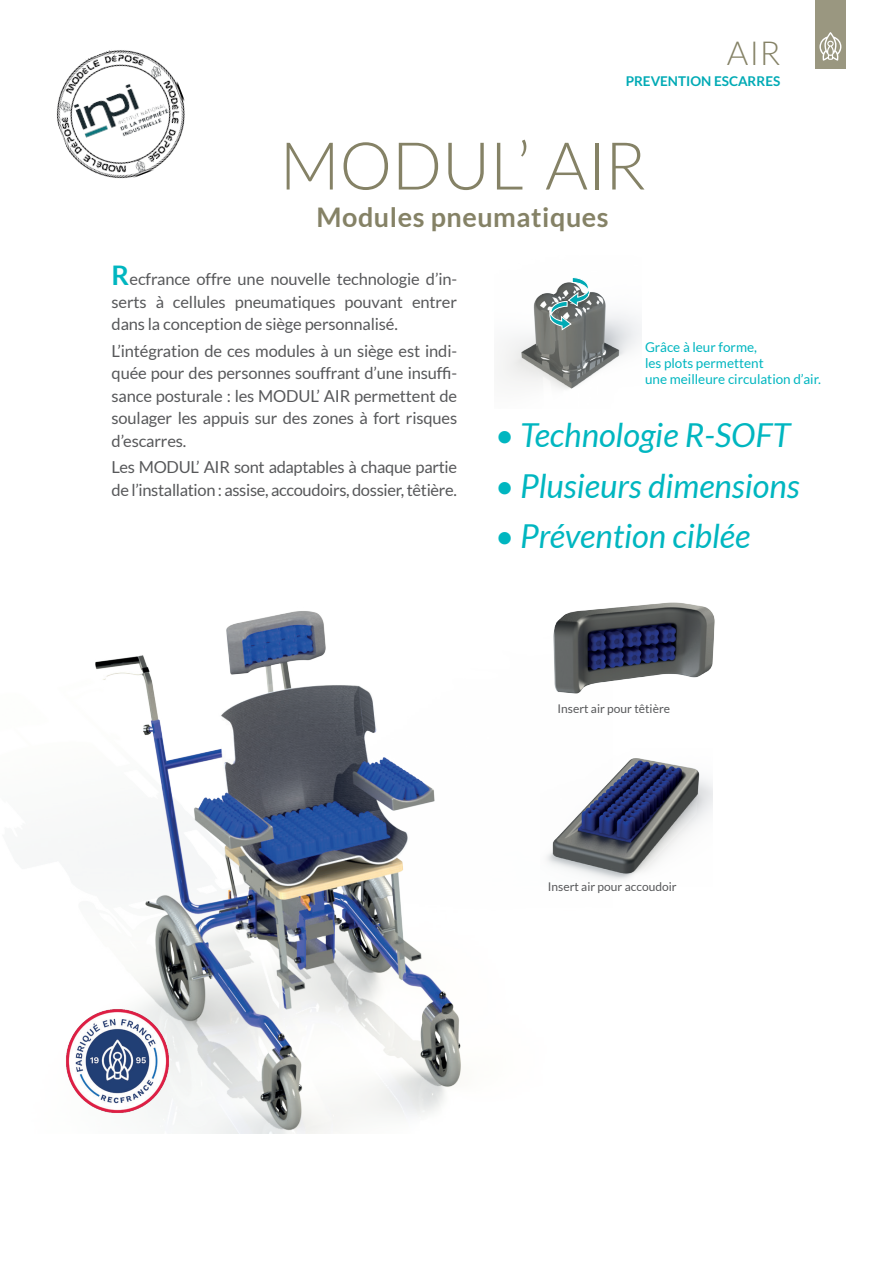
<style>
.page{position:relative;width:893px;height:1263px;background:#fff}
.page>*{position:absolute;margin:0;border:0;box-sizing:border-box;transform-origin:0 0}
.t1{font:300 66px "Lato";color:#858266}
.t2{font:italic 33px "Lato";color:#00b6c0}
.t3{font:300 33px "Lato";color:#858266}
.t4{font:700 27px "Lato";letter-spacing:.02em;color:#858266}
.t5{font:16.5px/22.5px "Lato";letter-spacing:-.01em;color:#57585a;text-align:justify}
.t6{font:13.5px/16.2px "Lato";color:#00b6c0}
.t7{font:700 13.5px "Lato";color:#00aab5}
.t8{font:12px "Lato";color:#57585a}
.s1{font-weight:700;font-size:27px;color:#00b6c0}
</style>
<div class="page">
<div style="left:815px;top:0;width:31px;height:69px;background:#9a9780"></div>
<svg style="left:819px;top:32px;width:22px;height:29px"></svg>
<img style="left:95px;top:611px;width:366px;height:523px">
<img style="left:553px;top:602px;width:162px;height:92px">
<img style="left:547px;top:758px;width:165px;height:122px">
<img style="left:501px;top:292px;width:140px;height:97px">
<svg style="left:550px;top:277px;width:40px;height:54px"></svg>
<img style="left:56px;top:50px;width:129px;height:129px">
<img style="left:66px;top:1008px;width:105px;height:106px">
<h2 class="t3" style="left:727px;top:30px;width:55px">AIR</h2>
<p class="t7" style="left:626px;top:74px;width:156px">PREVENTION ESCARRES</p>
<h1 class="t1" style="left:280px;top:120px;width:367px">MODUL’ AIR</h1>
<h3 class="t4" style="left:316px;top:202px;width:294px">Modules pneumatiques</h3>
<p class="t5" style="left:112px;top:268px;width:347px"><span class="s1">R</span>ecfrance offre une nouvelle technologie d’in&shy;serts à cellules pneumatiques pouvant entrer dans la conception de siège personnalisé.</p>
<p class="t5" style="left:112px;top:339px;width:347px">L’intégration de ces modules à un siège est indi&shy;quée pour des personnes souffrant d’une insuffi&shy;sance posturale : les MODUL’ AIR permettent de soulager les appuis sur des zones à fort risques d’escarres.</p>
<p class="t5" style="left:112px;top:456px;width:347px">Les MODUL’ AIR sont adaptables à chaque partie de l’installation : assise, accoudoirs, dossier, têtière.</p>
<p class="t6" style="left:645px;top:339px;width:178px">Grâce à leur forme,<br>les plots permettent<br>une meilleure circulation d’air.</p>
<h2 class="t2" style="left:495px;top:417px;width:297px">• Technologie R-SOFT</h2>
<h2 class="t2" style="left:495px;top:467px;width:306px">• Plusieurs dimensions</h2>
<h2 class="t2" style="left:495px;top:518px;width:257px">• Prévention ciblée</h2>
<p class="t8" style="left:557px;top:702px;width:114px">Insert air pour têtière</p>
<p class="t8" style="left:548px;top:880px;width:130px">Insert air pour accoudoir</p>
</div>
